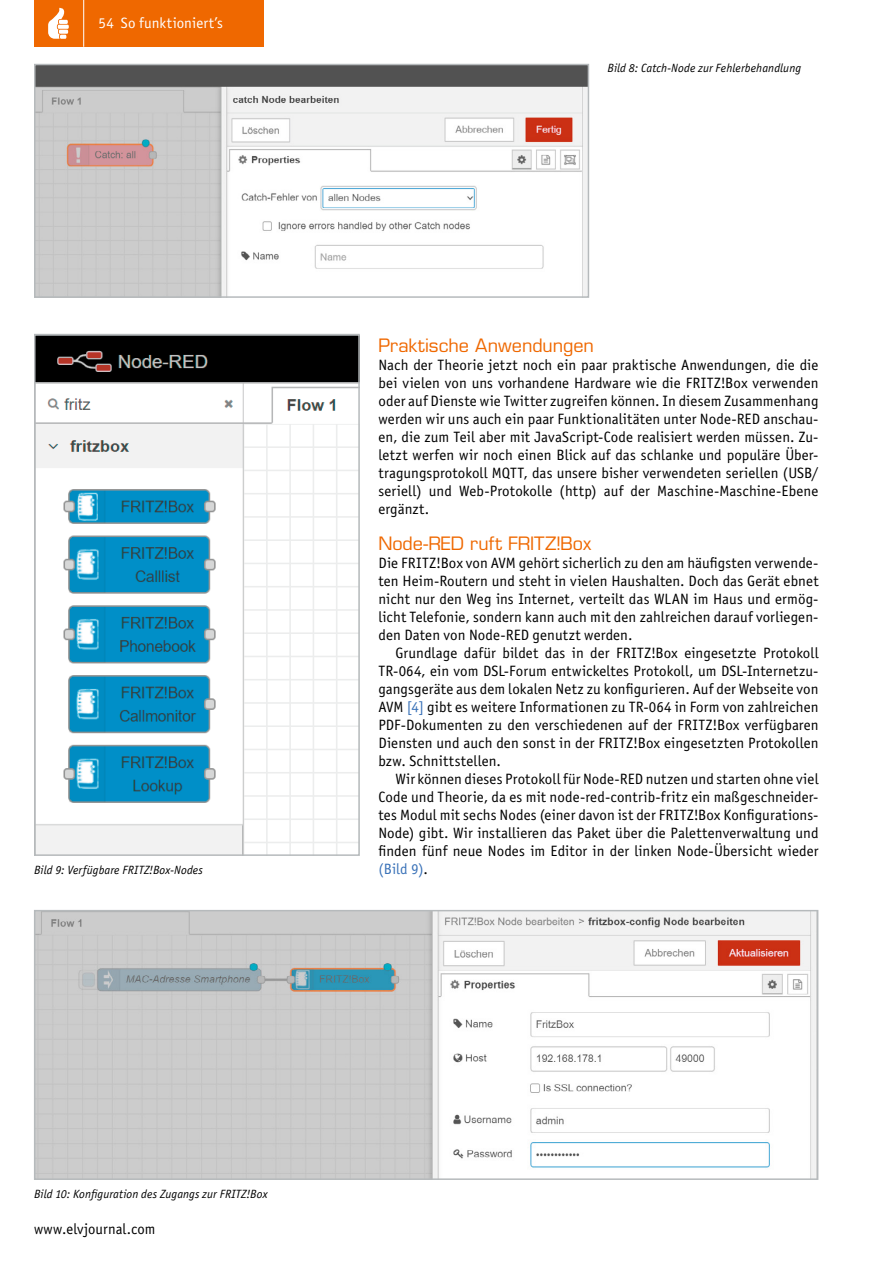
<style>
.page{position:relative;width:893px;height:1263px;background:#fff}
.page>*{position:absolute;margin:0;border:0;box-sizing:border-box;transform-origin:0 0}
.Subhead_5{font:18px "Eurostile LT Std";color:#ef6800}
.Fließtext_Neuer_Absa{font:15px/18px "Officina Sans Book ITC";letter-spacing:.005em;color:#000;text-align:justify}
.Fließtext_Neue_Zeile{font:15px/18px "Officina Sans Book ITC";letter-spacing:.005em;color:#000;text-align:justify}
.t1{font:15px "Officina Sans Book ITC";letter-spacing:.005em;color:#fff}
.Bildunterschrift{font:italic 12px "Officina Sans Book ITC";letter-spacing:.01em;color:#000}
.s1{color:#3a72b8}
</style>
<div class="page">
<div style="left:34px;top:0;width:230px;height:47px;background:#ef6800"></div>
<hr style="left:83px;top:0;width:1px;height:47px;background:#fff">
<svg style="left:48px;top:7px;width:21px;height:32px"></svg>
<img style="left:37px;top:67px;width:549px;height:228px">
<div style="left:34px;top:64px;width:555px;height:234px;border:2px solid #b6babc"></div>
<img style="left:37px;top:337px;width:320px;height:516px">
<div style="left:34px;top:334px;width:326px;height:522px;border:2px solid #b6babc"></div>
<img style="left:37px;top:913px;width:778px;height:264px">
<div style="left:34px;top:910px;width:784px;height:270px;border:2px solid #b6babc"></div>
<p class="t1" style="left:99px;top:13px;width:126px">54 So funktioniert’s</p>
<p class="Bildunterschrift" style="left:34px;top:862px;width:171px">Bild 9: Verfügbare FRITZ!Box-Nodes</p>
<p class="Bildunterschrift" style="left:607px;top:60px;width:195px">Bild 8: Catch-Node zur Fehlerbehandlung</p>
<p class="Subhead_5" style="left:378px;top:334px;width:217px">Praktische Anwendungen</p>
<p class="Fließtext_Neuer_Absa" style="left:378px;top:355px;width:442px">Nach der Theorie jetzt noch ein paar praktische Anwendungen, die die bei vielen von uns vorhandene Hardware wie die FRITZ!Box verwenden oder auf Dienste wie Twitter zugreifen können. In diesem Zusammenhang werden wir uns auch ein paar Funktionalitäten unter Node-RED anschau&shy;en, die zum Teil aber mit JavaScript-Code realisiert werden müssen. Zu&shy;letzt werfen wir noch einen Blick auf das schlanke und populäre Über&shy;tragungsprotokoll MQTT, das unsere bisher verwendeten seriellen (USB/ seriell) und Web-Protokolle (http) auf der Maschine-Maschine-Ebene ergänzt.</p>
<p class="Subhead_5" style="left:378px;top:532px;width:214px">Node-RED ruft FRITZ!Box</p>
<p class="Fließtext_Neuer_Absa" style="left:378px;top:553px;width:442px">Die FRITZ!Box von AVM gehört sicherlich zu den am häufigsten verwende&shy;ten Heim-Routern und steht in vielen Haushalten. Doch das Gerät ebnet nicht nur den Weg ins Internet, verteilt das WLAN im Haus und ermög&shy;licht Telefonie, sondern kann auch mit den zahlreichen darauf vorliegen&shy;den Daten von Node-RED genutzt werden.</p>
<p class="Fließtext_Neue_Zeile" style="left:378px;top:643px;width:442px;text-indent:17px">Grundlage dafür bildet das in der FRITZ!Box eingesetzte Protokoll TR-064, ein vom DSL-Forum entwickeltes Protokoll, um DSL-Internetzu&shy;gangsgeräte aus dem lokalen Netz zu konfigurieren. Auf der Webseite von AVM <span class="s1">[4]</span> gibt es weitere Informationen zu TR-064 in Form von zahlreichen PDF-Dokumenten zu den verschiedenen auf der FRITZ!Box verfügbaren Diensten und auch den sonst in der FRITZ!Box eingesetzten Protokollen bzw. Schnittstellen.</p>
<p class="Fließtext_Neue_Zeile" style="left:378px;top:769px;width:442px;text-indent:17px">Wir können dieses Protokoll für Node-RED nutzen und starten ohne viel Code und Theorie, da es mit node-red-contrib-fritz ein maßgeschneider&shy;tes Modul mit sechs Nodes (einer davon ist der FRITZ!Box Konfigurations-Node) gibt. Wir installieren das Paket über die Palettenverwaltung und finden fünf neue Nodes im Editor in der linken Node-Übersicht wieder <span class="s1">(Bild 9)</span>.</p>
<p class="Bildunterschrift" style="left:34px;top:1186px;width:235px">Bild 10: Konfiguration des Zugangs zur FRITZ!Box</p>
<p class="Fließtext_Neuer_Absa" style="left:34px;top:1219px;width:123px">www.elvjournal.com</p>
</div>
